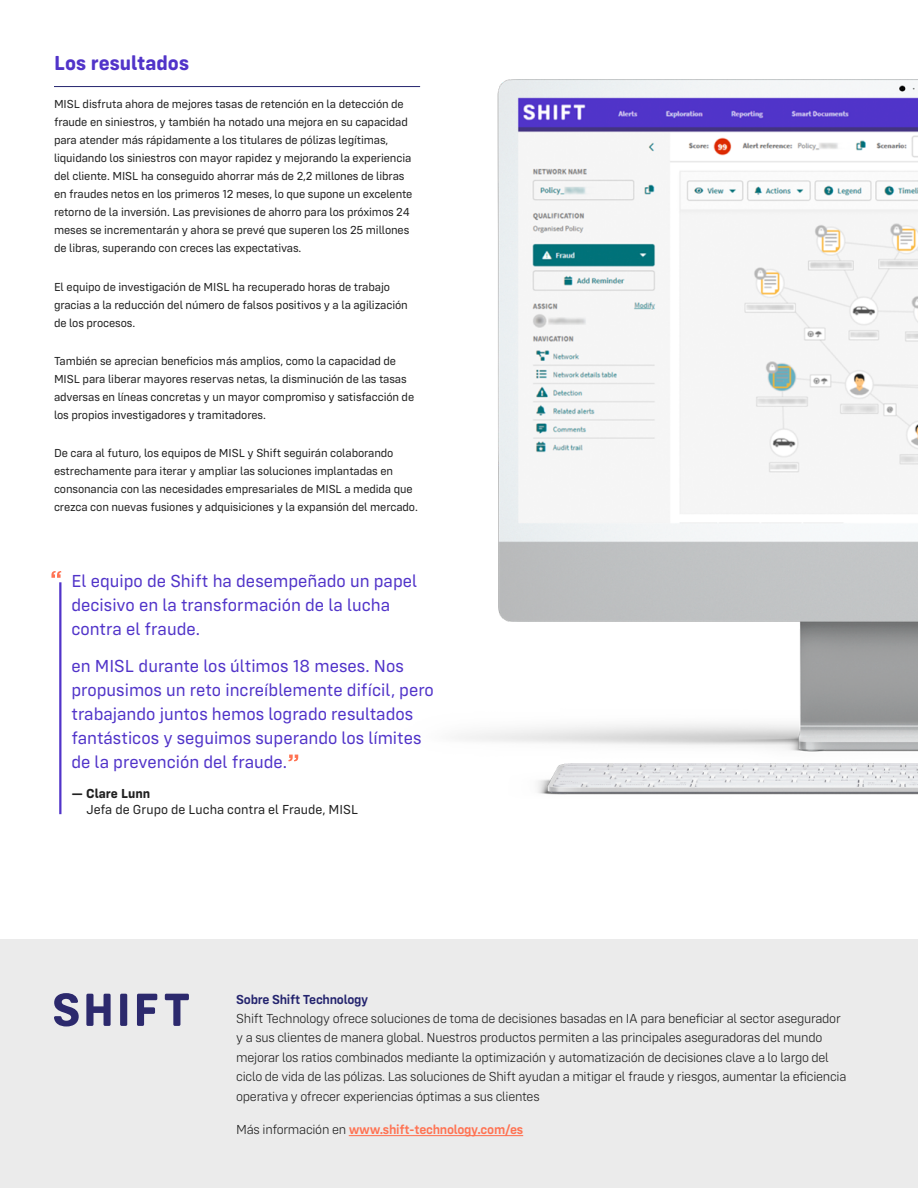
<style>
.page{position:relative;width:918px;height:1188px;background:#fff}
.page>*{position:absolute;margin:0;border:0;box-sizing:border-box;transform-origin:0 0}
.t1{font:700 21px "Config Rounded";color:#5134c9}
.t2{font:18px/24px "Config Rounded";color:#5134c9}
.t3{font:300 13.5px/19.5px "Config Rounded";letter-spacing:-.02em;color:#212121}
.t4{font:600 13.5px "Config Rounded";letter-spacing:-.02em;color:#ff7353}
.t5{font:13.5px "Config Rounded";color:#212121}
.t6{font:600 13.5px "Config Rounded";letter-spacing:-.02em;color:#24246e}
.t7{font:700 13.5px "Config Rounded";color:#212121}
.t8{font:12px/18px "Config Rounded";letter-spacing:-.01em;color:#212121}
.s1{font-weight:300;color:#212121}
</style>
<div class="page">
<div style="left:0;top:939px;width:918px;height:249px;background:#ebebeb"></div>
<hr style="left:349px;top:1135px;width:174px;height:1px;background:#ff7353">
<svg style="left:54px;top:993px;width:135px;height:33px"></svg>
<hr style="left:54px;top:86px;width:366px;height:1px;background:#24246e">
<hr style="left:59px;top:582px;width:2px;height:232px;background:#5134c9">
<svg style="left:51px;top:571px;width:10px;height:7px"></svg>
<svg style="left:288px;top:755px;width:10px;height:6px"></svg>
<img style="left:384px;top:79px;width:534px;height:716px">
<h1 class="t1" style="left:54px;top:50px;width:137px">Los resultados</h1>
<p class="t8" style="left:54px;top:95px;width:360px">MISL disfruta ahora de mejores tasas de retención en la detección de fraude en siniestros, y también ha notado una mejora en su capacidad para atender más rápidamente a los titulares de pólizas legítimas, liquidando los siniestros con mayor rapidez y mejorando la experiencia del cliente. MISL ha conseguido ahorrar más de 2,2 millones de libras en fraudes netos en los primeros 12 meses, lo que supone un excelente retorno de la inversión. Las previsiones de ahorro para los próximos 24 meses se incrementarán y ahora se prevé que superen los 25 millones de libras, superando con creces las expectativas.</p>
<p class="t8" style="left:54px;top:278px;width:355px">El equipo de investigación de MISL ha recuperado horas de trabajo gracias a la reducción del número de falsos positivos y a la agilización de los procesos.</p>
<p class="t8" style="left:54px;top:352px;width:362px">También se aprecian beneficios más amplios, como la capacidad de MISL para liberar mayores reservas netas, la disminución de las tasas adversas en líneas concretas y un mayor compromiso y satisfacción de los propios investigadores y tramitadores.</p>
<p class="t8" style="left:54px;top:444px;width:365px">De cara al futuro, los equipos de MISL y Shift seguirán colaborando estrechamente para iterar y ampliar las soluciones implantadas en consonancia con las necesidades empresariales de MISL a medida que crezca con nuevas fusiones y adquisiciones y la expansión del mercado.</p>
<h2 class="t2" style="left:71px;top:569px;width:347px">El equipo de Shift ha desempeñado un papel decisivo en la transformación de la lucha contra el fraude.</h2>
<h2 class="t2" style="left:71px;top:654px;width:364px">en MISL durante los últimos 18 meses. Nos propusimos un reto increíblemente difícil, pero trabajando juntos hemos logrado resultados fantásticos y seguimos superando los límites de la prevención del fraude.</h2>
<p class="t7" style="left:71px;top:785px;width:80px">— Clare Lunn</p>
<p class="t5" style="left:86px;top:802px;width:274px">Jefa de Grupo de Lucha contra el Fraude, MISL</p>
<p class="t6" style="left:236px;top:991px;width:134px">Sobre Shift Technology</p>
<p class="t3" style="left:236px;top:1009px;width:612px">Shift Technology ofrece soluciones de toma de decisiones basadas en IA para beneficiar al sector asegurador y a sus clientes de manera global. Nuestros productos permiten a las principales aseguradoras del mundo mejorar los ratios combinados mediante la optimización y automatización de decisiones clave a lo largo del ciclo de vida de las pólizas. Las soluciones de Shift ayudan a mitigar el fraude y riesgos, aumentar la eficiencia operativa y ofrecer experiencias óptimas a sus clientes</p>
<p class="t4" style="left:236px;top:1121px;width:288px"><span class="s1">Más información en</span> www.shift-technology.com/es</p>
</div>
